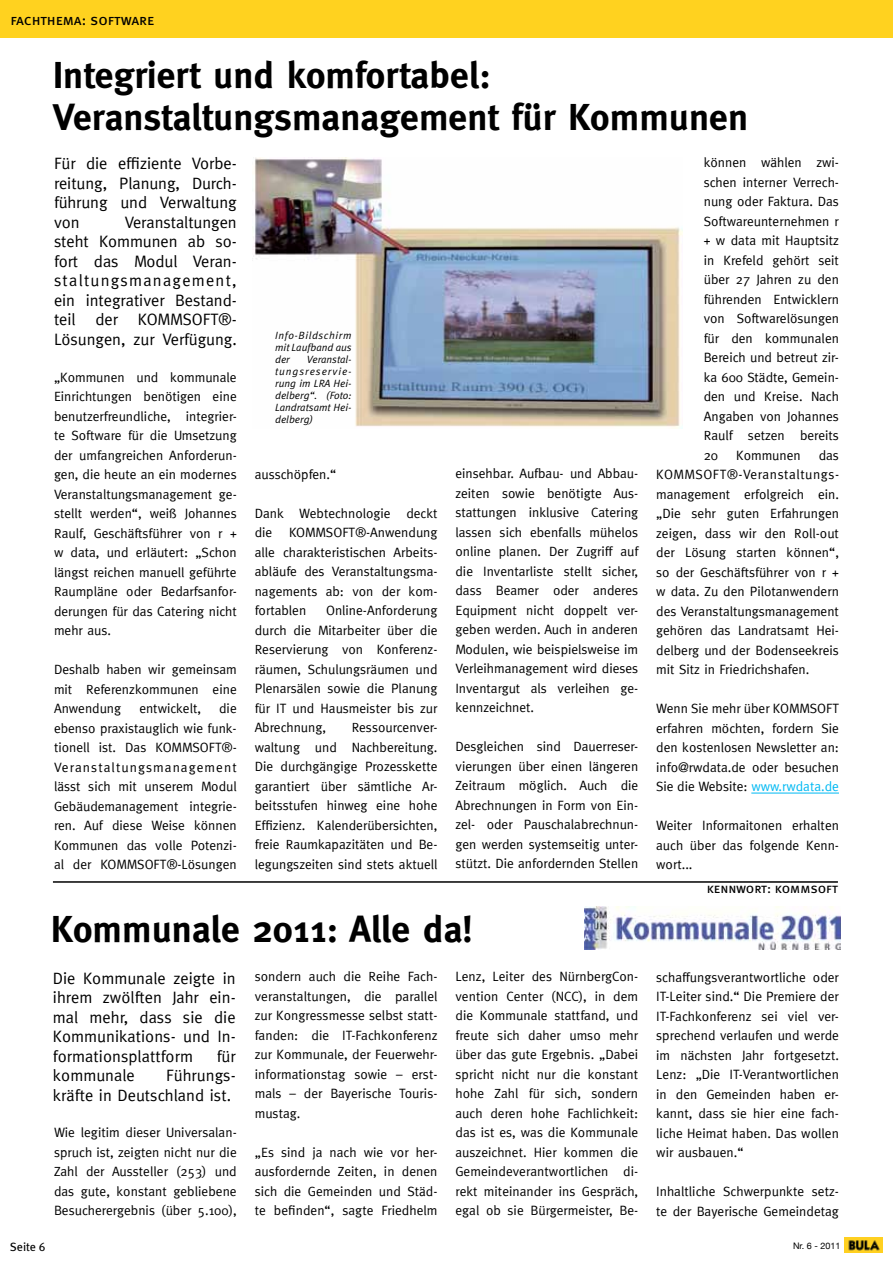
<style>
.page{position:relative;width:893px;height:1263px;background:#fff}
.page>*{position:absolute;margin:0;border:0;box-sizing:border-box;transform-origin:0 0}
.t1{font:700 37.5px/42px "Meta";letter-spacing:.005em;color:#000}
.t2{font:16.5px/19.5px "Meta";letter-spacing:-.005em;color:#000;text-align:justify}
.t3{font:15px "Meta Book Caps";letter-spacing:-.005em;color:#000}
.t4{font:13.5px/19.5px "Meta";color:#000;text-align:justify}
.t5{font:13.5px "Meta Book Caps";color:#000}
.t6{font:12px "Meta";color:#000}
.t7{font:italic 10.5px/12px "Meta Normal";letter-spacing:.005em;color:#000;text-align:justify}
.t8{font:9px "Helvetica Neue";letter-spacing:.005em;color:#000}
.s1{color:#00b9f3}
</style>
<div class="page">
<img style="left:844px;top:1237px;width:38px;height:15px">
<div style="left:0;top:0;width:893px;height:38px;background:#ffd21f"></div>
<hr style="left:751px;top:793px;width:88px;height:1px;background:#00b9f3">
<img style="left:584px;top:906px;width:256px;height:43px">
<img style="left:253px;top:157px;width:430px;height:271px">
<hr style="left:53px;top:881px;width:785px;height:2px;background:#000">
<p class="t3" style="left:10px;top:11px;width:145px">fachthema: software</p>
<h1 class="t1" style="left:53px;top:54px;width:697px">Integriert und komfortabel:<br>Veranstaltungsmanagement für Kommunen</h1>
<p class="t2" style="left:54px;top:154px;width:184px">Für die effiziente Vorbe&shy;reitung, Planung, Durch&shy;führung und Verwaltung von</p>
<p class="t2" style="left:54px;top:212px;width:184px;text-indent:71px">Veranstaltungen steht Kommunen ab so&shy;fort das Modul Veran&shy;staltungsmanagement, ein integrativer Bestand&shy;teil der KOMMSOFT®- Lösungen, zur Verfügung.</p>
<p class="t4" style="left:54px;top:367px;width:184px">„Kommunen und kommunale Einrichtungen benötigen eine benutzerfreundliche, integrier&shy;te Software für die Umsetzung der umfangreichen Anforderun&shy;gen, die heute an ein modernes Veranstaltungsmanagement ge&shy;stellt werden“, weiß Johannes Raulf, Geschäftsführer von r + w data, und erläutert: „Schon längst reichen manuell geführte Raumpläne oder Bedarfsanfor&shy;derungen für das Catering nicht mehr aus.</p>
<p class="t4" style="left:54px;top:660px;width:184px">Deshalb haben wir gemeinsam mit Referenzkommunen eine Anwendung</p>
<p class="t4" style="left:54px;top:699px;width:184px;text-indent:165px">die ebenso praxistauglich wie funk&shy;tionell ist. Das KOMMSOFT®- Veranstaltungsmanagement lässt sich mit unserem Modul Gebäudemanagement integrie&shy;ren. Auf diese Weise können Kommunen das volle Potenzi&shy;al der KOMMSOFT®-Lösungen</p>
<p class="t4" style="left:139px;top:699px;width:63px">entwickelt,</p>
<p class="t7" style="left:275px;top:329px;width:78px">Info-Bildschirm mit Laufband aus der</p>
<p class="t7" style="left:275px;top:353px;width:78px;text-indent:32px">Veranstal&shy;tungsreservie&shy;rung im LRA Hei&shy;delberg“. (Foto:<br>Landratsamt Hei&shy;delberg)</p>
<p class="t4" style="left:255px;top:464px;width:83px">ausschöpfen.“</p>
<p class="t4" style="left:255px;top:503px;width:184px">Dank Webtechnologie deckt die KOMMSOFT®-Anwendung alle charakteristischen Arbeits&shy;abläufe des Veranstaltungsma&shy;nagements ab: von der kom&shy;fortablen</p>
<p class="t4" style="left:255px;top:600px;width:184px;text-indent:71px">Online-Anforderung durch die Mitarbeiter über die Reservierung von Konferenz&shy;räumen, Schulungsräumen und Plenarsälen sowie die Planung für IT und Hausmeister bis zur Abrechnung,</p>
<p class="t4" style="left:255px;top:717px;width:184px;text-indent:97px">Ressourcenver&shy;waltung und Nachbereitung.<br>Die durchgängige Prozesskette garantiert über sämtliche Ar&shy;beitsstufen hinweg eine hohe Effizienz. Kalenderübersichten, freie Raumkapazitäten und Be&shy;legungszeiten sind stets aktuell</p>
<p class="t4" style="left:455px;top:464px;width:184px">einsehbar. Aufbau- und Abbau&shy;zeiten sowie benötigte Aus&shy;stattungen inklusive Catering lassen sich ebenfalls mühelos online planen. Der Zugriff auf die Inventarliste stellt sicher, dass Beamer oder anderes Equipment nicht doppelt ver&shy;geben werden. Auch in anderen Modulen, wie beispielsweise im Verleihmanagement wird dieses Inventargut als verleihen ge&shy;kennzeichnet.</p>
<p class="t4" style="left:455px;top:737px;width:184px">Desgleichen sind Dauerreser&shy;vierungen über einen längeren Zeitraum möglich. Auch die Abrechnungen in Form von Ein&shy;zel- oder Pauschalabrechnun&shy;gen werden systemseitig unter&shy;stützt. Die anfordernden Stellen</p>
<h1 class="t1" style="left:51px;top:908px;width:423px">Kommunale 2011: Alle da!</h1>
<p class="t2" style="left:53px;top:968px;width:184px">Die Kommunale zeigte in ihrem zwölften Jahr ein&shy;mal mehr, dass sie die Kommunikations- und In&shy;formationsplattform</p>
<p class="t2" style="left:217px;top:1046px;width:20px">für</p>
<p class="t2" style="left:53px;top:1065px;width:83px">kommunale</p>
<p class="t2" style="left:53px;top:1065px;width:184px;text-align:right">Führungs-<br>kräfte in Deutschland ist.</p>
<p class="t4" style="left:54px;top:1123px;width:184px">Wie legitim dieser Universalan&shy;spruch ist, zeigten nicht nur die Zahl der Aussteller (253) und das gute, konstant gebliebene Besucherergebnis (über 5.100),</p>
<p class="t4" style="left:255px;top:967px;width:184px">sondern auch die Reihe Fach&shy;veranstaltungen, die parallel zur Kongressmesse selbst statt&shy;fanden: die IT-Fachkonferenz zur Kommunale, der Feuerwehr&shy;informationstag sowie – erst&shy;mals – der Bayerische Touris&shy;mustag.</p>
<p class="t4" style="left:255px;top:1142px;width:184px">„Es sind ja nach wie vor her&shy;ausfordernde Zeiten, in denen sich die Gemeinden und Städ&shy;te befinden“, sagte Friedhelm</p>
<p class="t4" style="left:455px;top:967px;width:184px">Lenz, Leiter des NürnbergCon&shy;vention Center (NCC), in dem die Kommunale stattfand, und freute sich daher umso mehr über das gute Ergebnis. „Dabei spricht nicht nur die konstant hohe Zahl für sich, sondern auch deren hohe Fachlichkeit: das ist es, was die Kommunale auszeichnet. Hier kommen die Gemeindeverantwortlichen di&shy;rekt miteinander ins Gespräch, egal ob sie Bürgermeister, Be-</p>
<p class="t4" style="left:704px;top:153px;width:137px">können wählen zwi&shy;schen interner Verrech&shy;nung oder Faktura. Das Softwareunternehmen r + w data mit Hauptsitz in Krefeld gehört seit über 27 Jahren zu den führenden Entwicklern von Softwarelösungen für den kommunalen Bereich und betreut zir&shy;ka 600 Städte, Gemein&shy;den und Kreise. Nach Angaben von Johannes Raulf setzen bereits 20</p>
<p class="t4" style="left:656px;top:445px;width:184px;text-indent:162px">das KOMMSOFT®-Veranstaltungs&shy;management erfolgreich ein. „Die sehr guten Erfahrungen zeigen, dass wir den Roll-out der Lösung starten können“, so der Geschäftsführer von r + w data. Zu den Pilotanwendern des Veranstaltungsmanagement gehören das Landratsamt Hei&shy;delberg und der Bodenseekreis mit Sitz in Friedrichshafen.</p>
<p class="t4" style="left:656px;top:698px;width:184px">Wenn Sie mehr über KOMMSOFT erfahren möchten, fordern Sie den kostenlosen Newsletter an: info@rwdata.de oder besuchen Sie die Website: <span class="s1">www.rwdata.de</span></p>
<p class="t4" style="left:656px;top:815px;width:184px">Weiter Informaitonen erhalten auch über das folgende Kenn&shy;wort...</p>
<p class="t4" style="left:736px;top:445px;width:66px">Kommunen</p>
<p class="t5" style="left:707px;top:880px;width:133px">kennwort: kommsoft</p>
<p class="t4" style="left:656px;top:967px;width:184px">schaffungsverantwortliche oder IT-Leiter sind.“ Die Premiere der IT-Fachkonferenz sei viel ver&shy;sprechend verlaufen und werde im nächsten Jahr fortgesetzt.<br>Lenz: „Die IT-Verantwortlichen in den Gemeinden haben er&shy;kannt, dass sie hier eine fach&shy;liche Heimat haben. Das wollen wir ausbauen.“</p>
<p class="t4" style="left:656px;top:1181px;width:184px">Inhaltliche Schwerpunkte setz&shy;te der Bayerische Gemeindetag</p>
<p class="t6" style="left:10px;top:1240px;width:37px">Seite 6</p>
<p class="t8" style="left:793px;top:1240px;width:49px">Nr. 6 - 2011</p>
</div>
